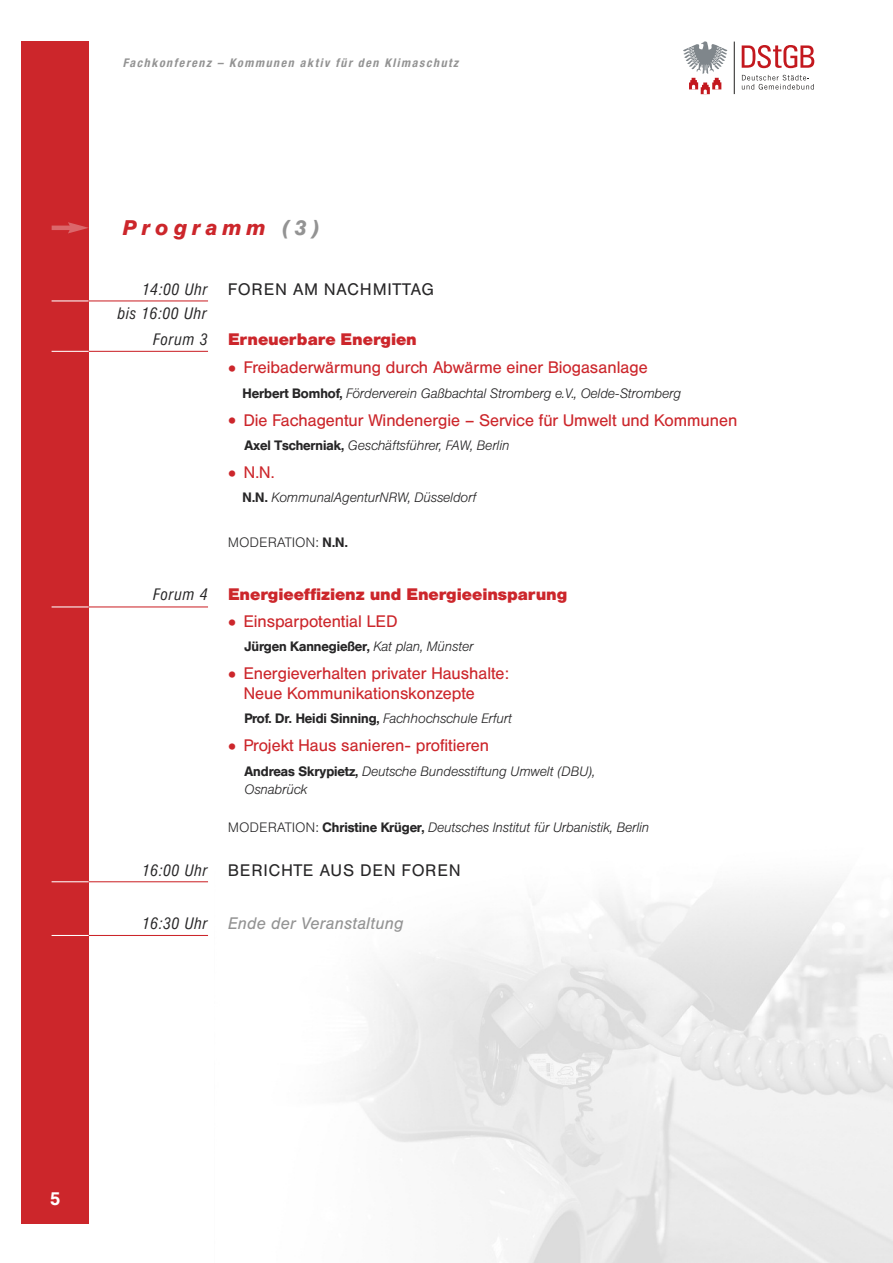
<style>
.page{position:relative;width:893px;height:1263px;background:#fff}
.page>*{position:absolute;margin:0;border:0;box-sizing:border-box;transform-origin:0 0}
.t1{font:italic 600 21px "Helvetica BQ";letter-spacing:.25em;color:#cc262b}
.t2{font:500 18px "Helvetica BQ";color:#fff}
.t3{font:16.5px/19.5px "Helvetica BQ";color:#cc262b}
.t4{font:700 16.5px "Helvetica BQ";letter-spacing:.015em;color:#cc262b}
.t5{font:italic 300 16.5px "Helvetica Con BQ";letter-spacing:.05em;color:#272627}
.t6{font:16.5px "Helvetica BQ";letter-spacing:.07em;color:#272627}
.t7{font:italic 16.5px "Helvetica BQ";letter-spacing:.025em;color:#939393}
.t8{font:italic 300 13.5px/18px "Helvetica BQ";color:#272627}
.t9{font:500 13.5px "Helvetica BQ";color:#272627}
.t10{font:300 13.5px "Helvetica BQ";letter-spacing:.045em;color:#272627}
.t11{font:italic 700 condensed 12px "Helvetica Neue";letter-spacing:.13em;color:#939393}
.s1{color:#939393}
.s2{font-size:24px}
.s3{font-weight:500;font-style:normal}
.s4{font-weight:500}
.s5{font-weight:300;font-style:italic}
.s6{font-style:normal}
</style>
<div class="page">
<div style="left:21px;top:41px;width:68px;height:1183px;background:#cc262b"></div>
<svg style="left:742px;top:45px;width:72px;height:23px"></svg>
<hr style="left:734px;top:42px;width:1px;height:52px;background:#211f1e">
<svg style="left:742px;top:75px;width:72px;height:15px"></svg>
<svg style="left:683px;top:41px;width:44px;height:53px"></svg>
<hr style="left:52px;top:226px;width:20px;height:4px;background:#db676b">
<svg style="left:68px;top:222px;width:20px;height:11px"></svg>
<hr style="left:43px;top:300px;width:165px;height:1px;background:#cc262b">
<hr style="left:52px;top:300px;width:37px;height:1px;background:#fff">
<hr style="left:43px;top:606px;width:165px;height:1px;background:#cc262b">
<hr style="left:52px;top:606px;width:37px;height:1px;background:#fff">
<hr style="left:43px;top:881px;width:165px;height:1px;background:#cc262b">
<hr style="left:52px;top:881px;width:37px;height:1px;background:#fff">
<hr style="left:43px;top:935px;width:165px;height:1px;background:#cc262b">
<hr style="left:52px;top:935px;width:37px;height:1px;background:#fff">
<hr style="left:43px;top:351px;width:165px;height:1px;background:#cc262b">
<hr style="left:52px;top:351px;width:37px;height:1px;background:#fff">
<p class="t11" style="left:123px;top:58px;width:337px">Fachkonferenz – Kommunen aktiv für den Klimaschutz</p>
<h1 class="t1" style="left:123px;top:216px;width:198px">Programm <span class="s1">(3)</span></h1>
<p class="t5" style="left:143px;top:280px;width:66px">14:00 Uhr</p>
<p class="t6" style="left:228px;top:280px;width:207px">FOREN AM NACHMITTAG</p>
<p class="t5" style="left:153px;top:331px;width:56px">Forum 3</p>
<p class="t4" style="left:228px;top:330px;width:190px">Erneuerbare Energien</p>
<p class="t3" style="left:228px;top:358px;width:421px"><span class="s2">•</span> Freibaderwärmung durch Abwärme einer Biogasanlage</p>
<p class="t8" style="left:242px;top:384px;width:440px"><span class="s3">Herbert Bomhof,</span> Förderverein Gaßbachtal Stromberg e.V., Oelde-Stromberg</p>
<p class="t3" style="left:228px;top:410px;width:511px"><span class="s2">•</span> Die Fachagentur Windenergie – Service für Umwelt und Kommunen</p>
<p class="t8" style="left:245px;top:436px;width:266px"><span class="s3">Axel Tscherniak,</span> Geschäftsführer, FAW, Berlin</p>
<p class="t3" style="left:228px;top:462px;width:48px"><span class="s2">•</span> N.N.</p>
<p class="t8" style="left:242px;top:489px;width:235px"><span class="s3">N.N.</span> KommunalAgenturNRW, Düsseldorf</p>
<p class="t10" style="left:228px;top:535px;width:121px">MODERATION: <span class="s4">N.N.</span></p>
<p class="t5" style="left:117px;top:304px;width:91px">bis 16:00 Uhr</p>
<p class="t5" style="left:153px;top:586px;width:56px">Forum 4</p>
<p class="t4" style="left:228px;top:586px;width:341px">Energieeffizienz und Energieeinsparung</p>
<p class="t3" style="left:228px;top:611px;width:171px"><span class="s2">•</span> Einsparpotential LED</p>
<p class="t9" style="left:245px;top:639px;width:230px">Jürgen Kannegießer, <span class="s5">Kat plan, Münster</span></p>
<p class="t3" style="left:244px;top:664px;width:267px;text-indent:-16px"><span class="s2">•</span> Energieverhalten privater Haushalte:<br>Neue Kommunikationskonzepte</p>
<p class="t9" style="left:245px;top:711px;width:269px">Prof. Dr. Heidi Sinning, <span class="s5">Fachhochschule Erfurt</span></p>
<p class="t3" style="left:228px;top:736px;width:263px"><span class="s2">•</span> Projekt Haus sanieren- profitieren</p>
<p class="t8" style="left:245px;top:762px;width:352px"><span class="s3">Andreas Skrypietz,</span> Deutsche Bundesstiftung Umwelt (DBU),<br>Osnabrück</p>
<p class="t8" style="left:228px;top:818px;width:423px"><span class="s6">MODERATION:</span> <span class="s3">Christine Krüger,</span> Deutsches Institut für Urbanistik, Berlin</p>
<p class="t5" style="left:143px;top:861px;width:66px">16:00 Uhr</p>
<p class="t6" style="left:228px;top:861px;width:234px">BERICHTE AUS DEN FOREN</p>
<p class="t5" style="left:143px;top:915px;width:66px">16:30 Uhr</p>
<p class="t7" style="left:228px;top:915px;width:177px">Ende der Veranstaltung</p>
<h2 class="t2" style="left:50px;top:1189px;width:12px">5</h2>
</div>
